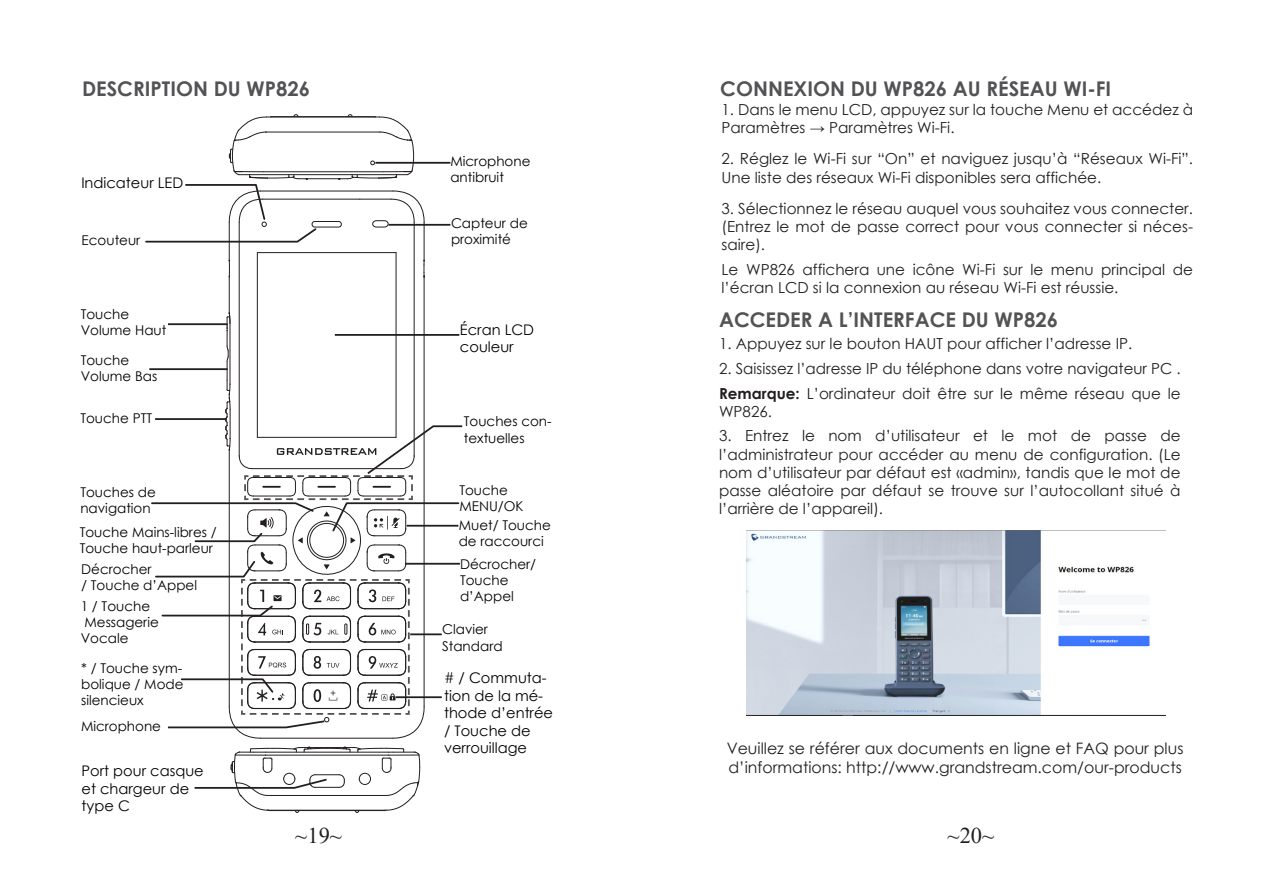
<style>
.page{position:relative;width:1276px;height:893px;background:#fff}
.page>*{position:absolute;margin:0;border:0;box-sizing:border-box;transform-origin:0 0}
.t1{font:22.5px "Times New Roman";color:#231f20}
.t2{font:700 20.25px "Century Gothic";color:#535355}
.t3{font:15.75px/18.9px "Century Gothic";color:#231f20}
.t4{font:15.3px/18.2px "Century Gothic";color:#231f20}
.t5{font:14.62px/17.6px "Century Gothic";color:#000}
.t6{font:13.5px/16.2px "Century Gothic";color:#000}
.s1{font-weight:700}
</style>
<div class="page">
<hr style="left:260px;top:738px;width:133px;height:1px;background:#231f20">
<hr style="left:229px;top:222px;width:1px;height:38px;background:#231f20">
<hr style="left:239px;top:222px;width:1px;height:233px;background:#231f20">
<hr style="left:414px;top:222px;width:1px;height:233px;background:#231f20">
<hr style="left:424px;top:222px;width:1px;height:38px;background:#231f20">
<hr style="left:257px;top:253px;width:1px;height:184px;background:#231f20">
<hr style="left:396px;top:253px;width:1px;height:184px;background:#231f20">
<hr style="left:257px;top:252px;width:139px;height:1px;background:#231f20">
<svg style="left:145px;top:114px;width:279px;height:129px"></svg>
<hr style="left:433px;top:425px;width:29px;height:2px;background:#231f20">
<hr style="left:388px;top:224px;width:62px;height:2px;background:#231f20">
<hr style="left:149px;top:368px;width:79px;height:2px;background:#231f20">
<svg style="left:194px;top:747px;width:226px;height:66px"></svg>
<hr style="left:375px;top:162px;width:75px;height:2px;background:#231f20">
<svg style="left:150px;top:260px;width:310px;height:478px"></svg>
<img style="left:746px;top:531px;width:419px;height:185px">
<p class="t2" style="left:82px;top:73px;width:230px">DESCRIPTION DU WP826</p>
<p class="t2" style="left:720px;top:73px;width:392px">CONNEXION DU WP826 AU RÉSEAU WI-FI</p>
<p class="t5" style="left:81px;top:174px;width:103px">Indicateur LED</p>
<p class="t6" style="left:82px;top:231px;width:60px">Ecouteur</p>
<p class="t6" style="left:81px;top:306px;width:50px">Touche</p>
<p class="t6" style="left:81px;top:322px;width:87px">Volume Haut</p>
<p class="t6" style="left:81px;top:352px;width:50px">Touche</p>
<p class="t6" style="left:81px;top:368px;width:78px">Volume Bas</p>
<p class="t6" style="left:80px;top:409px;width:73px">Touche PTT</p>
<p class="t6" style="left:80px;top:484px;width:77px">Touches de navigation</p>
<p class="t6" style="left:80px;top:524px;width:138px">Touche Mains-libres /<br>Touche haut-parleur</p>
<p class="t6" style="left:81px;top:561px;width:72px">Décrocher</p>
<p class="t6" style="left:81px;top:577px;width:117px">/ Touche d’Appel</p>
<p class="t6" style="left:81px;top:597px;width:71px">1 / Touche</p>
<p class="t6" style="left:84px;top:614px;width:76px">Messagerie</p>
<p class="t6" style="left:81px;top:630px;width:49px">Vocale</p>
<p class="t6" style="left:81px;top:660px;width:104px;text-align:justify">* / Touche sym&shy;bolique / Mode silencieux</p>
<p class="t6" style="left:81px;top:717px;width:82px">Microphone</p>
<p class="t5" style="left:82px;top:762px;width:124px">Port pour casque et chargeur de type C</p>
<p class="t6" style="left:450px;top:152px;width:82px">Microphone antibruit</p>
<p class="t6" style="left:451px;top:214px;width:78px">Capteur de</p>
<p class="t6" style="left:451px;top:231px;width:62px">proximité</p>
<p class="t5" style="left:460px;top:321px;width:76px">Écran LCD couleur</p>
<p class="t6" style="left:464px;top:413px;width:89px">Touches con&shy;textuelles</p>
<p class="t6" style="left:459px;top:482px;width:66px">Touche<br>MENU/OK</p>
<p class="t6" style="left:459px;top:516px;width:94px">Muet/ Touche</p>
<p class="t6" style="left:459px;top:533px;width:87px">de raccourci</p>
<p class="t6" style="left:460px;top:556px;width:78px">Décrocher/</p>
<p class="t6" style="left:460px;top:572px;width:55px">Touche d’Appel</p>
<p class="t6" style="left:442px;top:621px;width:47px">Clavier</p>
<p class="t6" style="left:442px;top:637px;width:62px">Standard</p>
<p class="t5" style="left:444px;top:669px;width:110px"># / Commuta&shy;tion de la mé&shy;thode d’entrée / Touche de verrouillage</p>
<p class="t4" style="left:721px;top:100px;width:473px">1. Dans le menu LCD, appuyez sur la touche Menu et accédez à<br>Paramètres → Paramètres Wi-Fi.</p>
<p class="t4" style="left:721px;top:149px;width:473px">2. Réglez le Wi-Fi sur “On” et naviguez jusqu’à “Réseaux Wi-Fi”.<br>Une liste des réseaux Wi-Fi disponibles sera affichée.</p>
<p class="t4" style="left:721px;top:199px;width:473px;text-align:justify">3. Sélectionnez le réseau auquel vous souhaitez vous connecter. (Entrez le mot de passe correct pour vous connecter si néces&shy;saire).</p>
<p class="t4" style="left:721px;top:260px;width:473px">Le WP826 affichera une icône Wi-Fi sur le menu principal de l’écran LCD si la connexion au réseau Wi-Fi est réussie.</p>
<p class="t2" style="left:719px;top:304px;width:340px">ACCEDER A L’INTERFACE DU WP826</p>
<p class="t4" style="left:719px;top:334px;width:415px">1. Appuyez sur le bouton HAUT pour afficher l’adresse IP.</p>
<p class="t4" style="left:719px;top:359px;width:463px">2. Saisissez l’adresse IP du téléphone dans votre navigateur PC .</p>
<p class="t4" style="left:719px;top:384px;width:463px"><span class="s1">Remarque:</span> L’ordinateur doit être sur le même réseau que le<br>WP826.</p>
<p class="t4" style="left:719px;top:426px;width:463px;text-align:justify">3. Entrez le nom d’utilisateur et le mot de passe de l’administrateur pour accéder au menu de configuration. (Le nom d’utilisateur par défaut est «admin», tandis que le mot de passe aléatoire par défaut se trouve sur l’autocollant situé à l’arrière de l’appareil).</p>
<p class="t3" style="left:726px;top:739px;width:458px">Veuillez se référer aux documents en ligne et FAQ pour plus d’informations: http://www.grandstream.com/our-products</p>
<h1 class="t1" style="left:295px;top:819px;width:48px">~19~</h1>
<h1 class="t1" style="left:947px;top:819px;width:48px">~20~</h1>
</div>
